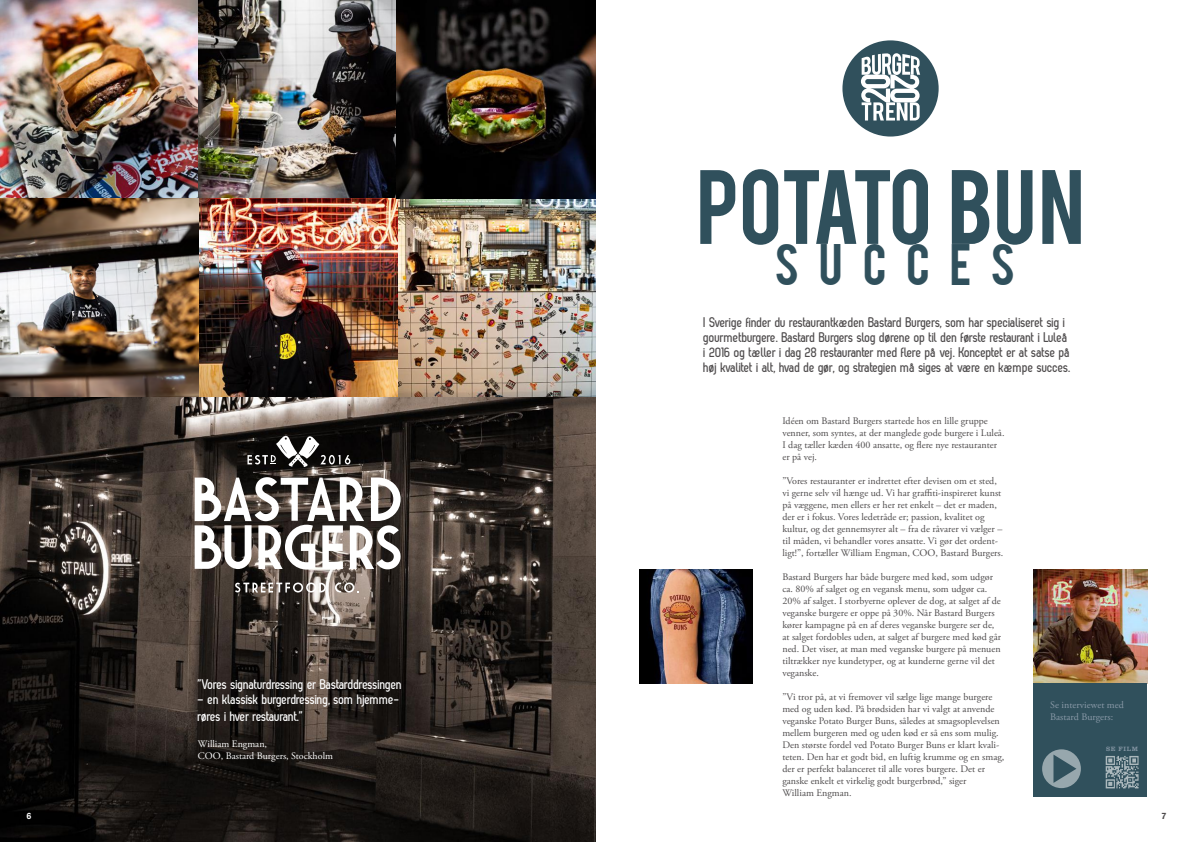
<style>
.page{position:relative;width:1191px;height:842px;background:#fff}
.page>*{position:absolute;margin:0;border:0;box-sizing:border-box;transform-origin:0 0}
.t1{font:82.9px "Bebas";letter-spacing:-.02em;color:#30505c}
.t2{font:46px "Bebas";letter-spacing:.43em;color:#30505c}
.t3{font:700 14px/15px "Zag";letter-spacing:-.02em;color:#4e4b4c}
.t4{font:700 14px/17px "Zag";letter-spacing:-.02em;color:#fff}
.t5{font:10px/12px "Adobe Garamond Pro";color:#4e4b4c}
.t6{font:10px/12px "Adobe Garamond Pro";color:#fff}
.t7{font:10px/12px "Adobe Garamond Pro";color:#8999a7}
.t8{font:700 9px "Akzidenz Grotesk";color:#fff}
.t9{font:700 9px "Akzidenz Grotesk";color:#4e4b4c}
.t10{font:6.4px "Clarendon URW";letter-spacing:.1em;color:#8999a7}
</style>
<div class="page">
<img style="left:639px;top:570px;width:114px;height:113px">
<img style="left:1033px;top:570px;width:114px;height:113px">
<img style="left:0;top:0;width:595px;height:842px">
<div style="left:842px;top:40px;width:96px;height:97px;background:#30505c;border-radius:50%"></div>
<svg style="left:861px;top:53px;width:59px;height:68px"></svg>
<svg style="left:235px;top:582px;width:91px;height:10px"></svg>
<svg style="left:247px;top:435px;width:103px;height:32px"></svg>
<svg style="left:195px;top:477px;width:206px;height:92px"></svg>
<svg style="left:335px;top:582px;width:23px;height:10px"></svg>
<div style="left:1033px;top:683px;width:114px;height:114px;background:#30505c"></div>
<svg style="left:1042px;top:749px;width:39px;height:39px"></svg>
<img style="left:1105px;top:756px;width:34px;height:33px">
<h1 class="t1" style="left:696px;top:147px;width:389px">POTATO BUN</h1>
<h2 class="t2" style="left:774px;top:231px;width:242px">SUCCES</h2>
<h3 class="t4" style="left:198px;top:675px;width:206px">”Vores signaturdressing er Bastarddressingen</h3>
<h3 class="t4" style="left:198px;top:690px;width:202px">– en klassisk burgerdressing, som hjemme&shy;røres i hver restaurant.”</h3>
<p class="t6" style="left:198px;top:738px;width:137px">William Engman,<br>COO, Bastard Burgers, Stockholm</p>
<p class="t3" style="left:703px;top:315px;width:368px">I Sverige finder du restaurantkæden Bastard Burgers, som har specialiseret sig i gourmetburgere. Bastard Burgers slog dørene op til den første restaurant i Luleå i 2016 og tæller i dag 28 restauranter med flere på vej. Konceptet er at satse på høj kvalitet i alt, hvad de gør, og strategien må siges at være en kæmpe succes.</p>
<p class="t5" style="left:782px;top:415px;width:224px">Idéen om Bastard Burgers startede hos en lille gruppe venner, som syntes, at der manglede gode burgere i Luleå.<br>I dag tæller kæden 400 ansatte, og flere nye restauranter er på vej.</p>
<p class="t5" style="left:782px;top:475px;width:222px">”Vores restauranter er indrettet efter devisen om et sted, vi gerne selv vil hænge ud. Vi har graffiti-inspireret kunst på væggene, men ellers er her ret enkelt – det er maden, der er i fokus. Vores ledetråde er; passion, kvalitet og kultur, og det gennemsyrer alt – fra de råvarer vi vælger – til måden, vi behandler vores ansatte. Vi gør det ordent&shy;ligt!”, fortæller William Engman, COO, Bastard Burgers.</p>
<p class="t5" style="left:782px;top:571px;width:220px">Bastard Burgers har både burgere med kød, som udgør ca. 80% af salget og en vegansk menu, som udgør ca.<br>20% af salget. I storbyerne oplever de dog, at salget af de veganske burgere er oppe på 30%. Når Bastard Burgers kører kampagne på en af deres veganske burgere ser de, at salget fordobles uden, at salget af burgere med kød går ned. Det viser, at man med veganske burgere på menuen tiltrækker nye kundetyper, og at kunderne gerne vil det veganske.</p>
<p class="t5" style="left:782px;top:691px;width:223px">”Vi tror på, at vi fremover vil sælge lige mange burgere med og uden kød. På brødsiden har vi valgt at anvende veganske Potato Burger Buns, således at smagsoplevelsen mellem burgeren med og uden kød er så ens som mulig.<br>Den største fordel ved Potato Burger Buns er klart kvali&shy;teten. Den har et godt bid, en luftig krumme og en smag, der er perfekt balanceret til alle vores burgere. Det er ganske enkelt et virkelig godt burgerbrød,” siger<br>William Engman.</p>
<p class="t7" style="left:1050px;top:699px;width:75px">Se interviewet med<br>Bastard Burgers:</p>
<p class="t10" style="left:1106px;top:745px;width:34px">SE FILM</p>
<p class="t8" style="left:26px;top:810px;width:7px">6</p>
<p class="t9" style="left:1161px;top:810px;width:7px">7</p>
</div>
